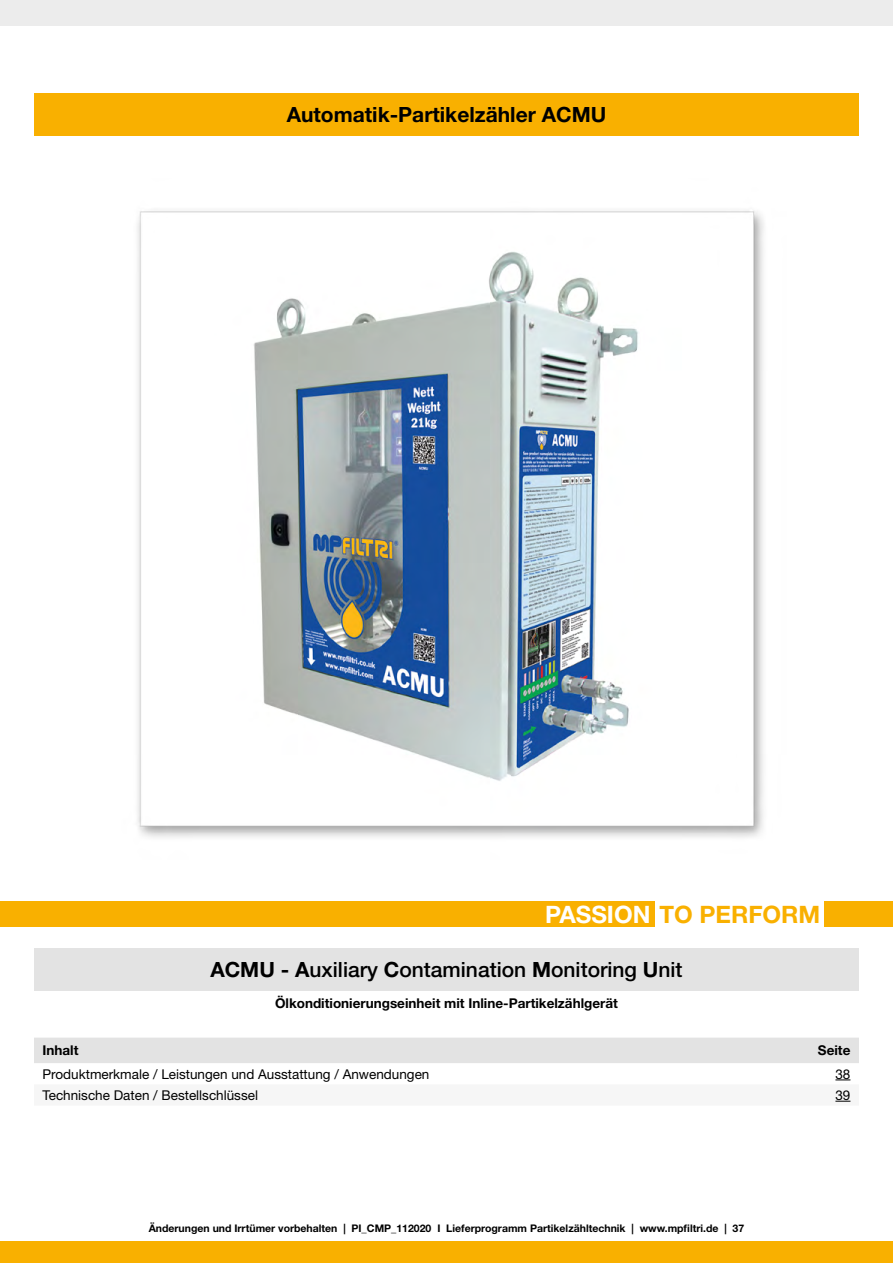
<style>
.page{position:relative;width:893px;height:1263px;background:#fff}
.page>*{position:absolute;margin:0;border:0;box-sizing:border-box;transform-origin:0 0}
.t1{font:700 24px "Helvetica Neue LT Std";color:#f9b000}
.t2{font:500 21px "Helvetica Neue LT Std";color:#000}
.t3{font:700 21px "Helvetica Neue LT Std";color:#000}
.Typenschlüssel_norma{font:13.5px "Helvetica Neue LT Std";color:#000}
.Typenschlüssel_norma-2{font:700 13.5px "Helvetica Neue LT Std";color:#000}
.t4{font:700 10.5px "Helvetica Neue LT Std";color:#000}
.s1{color:#fff}
.s2{font-weight:700}
</style>
<div class="page">
<div style="left:0;top:0;width:893px;height:26px;background:#ececec"></div>
<div style="left:0;top:1242px;width:893px;height:21px;background:#f9b000"></div>
<div style="left:34px;top:94px;width:825px;height:42px;background:#f9b000"></div>
<img style="left:137px;top:211px;width:627px;height:627px">
<div style="left:34px;top:1037px;width:825px;height:26px;background:#e3e3e3"></div>
<div style="left:34px;top:948px;width:825px;height:43px;background:#e3e3e3"></div>
<div style="left:0;top:901px;width:655px;height:26px;background:#f9b000"></div>
<div style="left:825px;top:901px;width:68px;height:26px;background:#f9b000"></div>
<p class="t3" style="left:287px;top:102px;width:321px">Automatik-Partikelzähler ACMU</p>
<p class="t1" style="left:545px;top:899px;width:277px"><span class="s1">PASSION</span> TO PERFORM</p>
<p class="t2" style="left:210px;top:957px;width:474px"><span class="s2">ACMU - A</span>uxiliary <span class="s2">C</span>ontamination <span class="s2">M</span>onitoring <span class="s2">U</span>nit</p>
<p class="Typenschlüssel_norma-2" style="left:275px;top:995px;width:344px">Ölkonditionierungseinheit mit Inline-Partikelzählgerät</p>
<p class="Typenschlüssel_norma-2" style="left:43px;top:1042px;width:37px">Inhalt</p>
<p class="Typenschlüssel_norma-2" style="left:818px;top:1042px;width:34px">Seite</p>
<p class="Typenschlüssel_norma" style="left:43px;top:1066px;width:388px">Produktmerkmale / Leistungen und Ausstattung / Anwendungen</p>
<p class="Typenschlüssel_norma" style="left:835px;top:1066px;width:17px">38</p>
<p class="Typenschlüssel_norma" style="left:43px;top:1087px;width:217px">Technische Daten / Bestellschlüssel</p>
<p class="Typenschlüssel_norma" style="left:835px;top:1087px;width:17px">39</p>
<p class="t4" style="left:149px;top:1222px;width:597px">Änderungen und Irrtümer vorbehalten | PI_CMP_112020 I Lieferprogramm Partikelzähltechnik | www.mpfiltri.de | 37</p>
</div>
